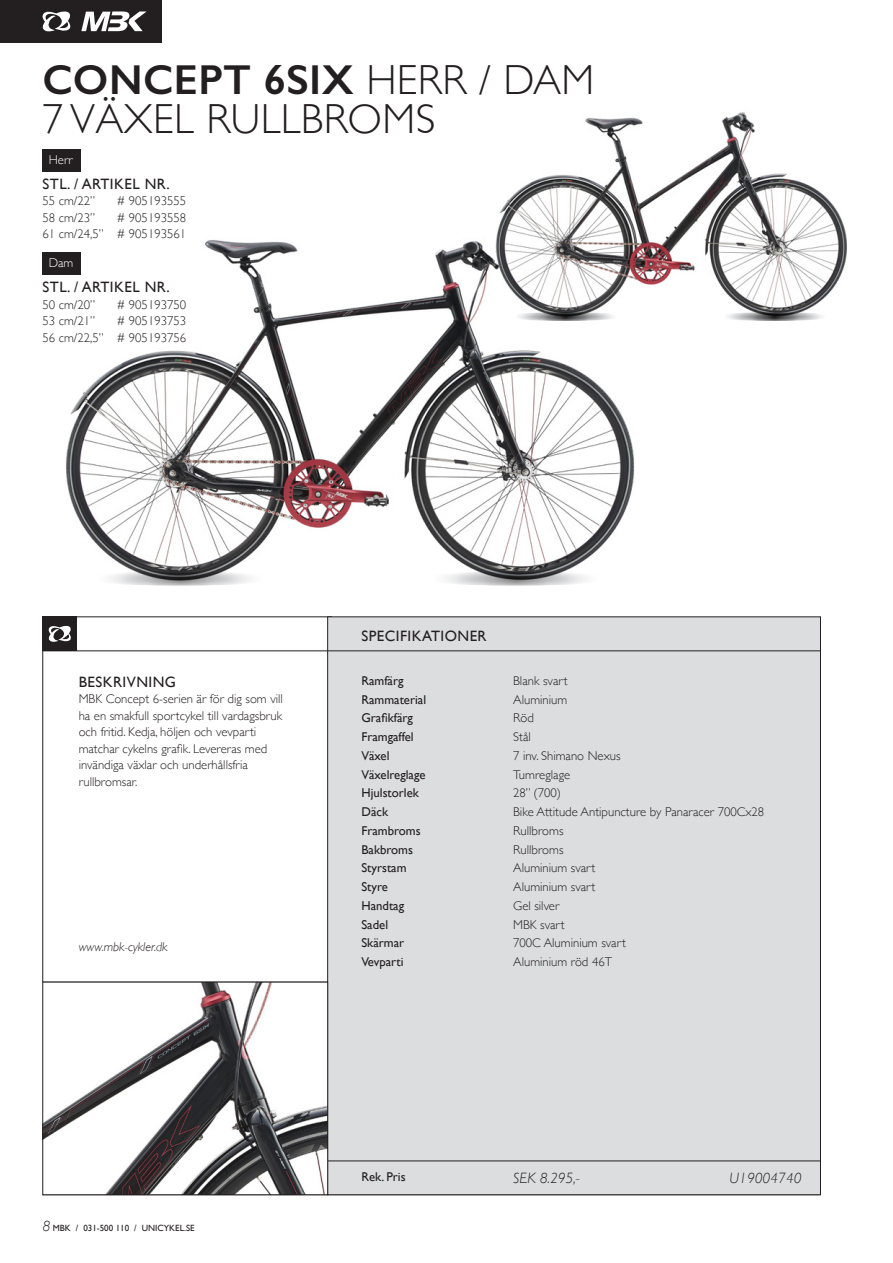
<style>
.page{position:relative;width:893px;height:1263px;background:#fff}
.page>*{position:absolute;margin:0;border:0;box-sizing:border-box;transform-origin:0 0}
.Overskrift{font:600 42px "Gill Sans";letter-spacing:.01em;color:#231f20}
.Overskrift-2{font:300 42px "Gill Sans";letter-spacing:.01em;color:#231f20}
.Mellemrubrik{font:15px "Gill Sans";letter-spacing:.03em;color:#231f20}
.Pris{font:italic 300 15px "Gill Sans";color:#231f20}
.Brødtekst{font:300 12.75px/16.5px "Gill Sans";color:#231f20}
.Specs__light{font:300 12.75px "Gill Sans";color:#231f20}
.Specs__bold{font:12.75px "Gill Sans";color:#231f20}
.t1{font:italic 300 12.75px "Gill Sans";color:#231f20}
.Specs__bold-2{font:300 12.75px "Gill Sans";color:#fff}
.t2{font:9px "Gill Sans";color:#231f20}
.s1{font-weight:300}
.s2{font-weight:300;font-style:italic;font-size:15px}
</style>
<div class="page">
<div style="left:43px;top:617px;width:34px;height:34px;background:#231f20"></div>
<div style="left:0;top:0;width:162px;height:43px;background:#231f20"></div>
<div style="left:328px;top:617px;width:492px;height:578px;background:#dcdddf"></div>
<hr style="left:43px;top:651px;width:778px;height:1px;background:#231f20">
<hr style="left:327px;top:1161px;width:493px;height:1px;background:#231f20">
<svg style="left:81px;top:11px;width:66px;height:20px"></svg>
<svg style="left:42px;top:11px;width:29px;height:21px"></svg>
<svg style="left:48px;top:625px;width:23px;height:17px"></svg>
<svg style="left:713px;top:312px;width:123px;height:9px"></svg>
<img style="left:45px;top:984px;width:281px;height:209px">
<div style="left:43px;top:982px;width:285px;height:213px;border:1px solid #231f20"></div>
<img style="left:497px;top:112px;width:350px;height:208px">
<img style="left:53px;top:232px;width:587px;height:354px">
<svg style="left:43px;top:149px;width:38px;height:22px"></svg>
<svg style="left:43px;top:252px;width:38px;height:22px"></svg>
<p class="Overskrift" style="left:43px;top:55px;width:553px">CONCEPT 6SIX <span class="s1">HERR / DAM</span></p>
<p class="Overskrift-2" style="left:43px;top:86px;width:394px">7 VÄXEL RULLBROMS</p>
<p class="Specs__bold-2" style="left:49px;top:150px;width:26px">Herr</p>
<p class="Mellemrubrik" style="left:43px;top:175px;width:129px">STL. / ARTIKEL NR.</p>
<p class="Brødtekst" style="left:43px;top:192px;width:54px">55 cm/22”</p>
<p class="Brødtekst" style="left:117px;top:192px;width:71px"># 905193555</p>
<p class="Brødtekst" style="left:43px;top:209px;width:54px">58 cm/23”</p>
<p class="Brødtekst" style="left:117px;top:209px;width:71px"># 905193558</p>
<p class="Brødtekst" style="left:43px;top:225px;width:145px">61 cm/24,5” # 905193561</p>
<p class="Specs__bold-2" style="left:49px;top:253px;width:26px">Dam</p>
<p class="Mellemrubrik" style="left:43px;top:278px;width:129px">STL. / ARTIKEL NR.</p>
<p class="Brødtekst" style="left:43px;top:296px;width:54px">50 cm/20”</p>
<p class="Brødtekst" style="left:117px;top:296px;width:71px"># 905193750</p>
<p class="Brødtekst" style="left:43px;top:312px;width:54px">53 cm/21”</p>
<p class="Brødtekst" style="left:117px;top:312px;width:71px"># 905193753</p>
<p class="Brødtekst" style="left:43px;top:329px;width:145px">56 cm/22,5” # 905193756</p>
<p class="Mellemrubrik" style="left:79px;top:673px;width:99px">BESKRIVNING</p>
<p class="Brødtekst" style="left:79px;top:690px;width:206px">MBK Concept 6-serien är för dig som vill ha en smakfull sportcykel till vardagsbruk och fritid. Kedja, höljen och vevparti matchar cykelns grafik. Levereras med invändiga växlar och underhållsfria rullbromsar.</p>
<p class="t1" style="left:79px;top:939px;width:91px">www.mbk-cykler.dk</p>
<p class="Mellemrubrik" style="left:361px;top:627px;width:127px">SPECIFIKATIONER</p>
<p class="Specs__bold" style="left:361px;top:673px;width:44px">Ramfärg</p>
<p class="Specs__bold" style="left:361px;top:692px;width:66px">Rammaterial</p>
<p class="Specs__bold" style="left:361px;top:711px;width:53px">Grafikfärg</p>
<p class="Specs__bold" style="left:361px;top:729px;width:54px">Framgaffel</p>
<p class="Specs__bold" style="left:361px;top:748px;width:30px">Växel</p>
<p class="Specs__bold" style="left:361px;top:767px;width:66px">Växelreglage</p>
<p class="Specs__bold" style="left:361px;top:786px;width:59px">Hjulstorlek</p>
<p class="Specs__bold" style="left:361px;top:804px;width:28px">Däck</p>
<p class="Specs__bold" style="left:361px;top:823px;width:61px">Frambroms</p>
<p class="Specs__bold" style="left:361px;top:842px;width:53px">Bakbroms</p>
<p class="Specs__bold" style="left:361px;top:861px;width:47px">Styrstam</p>
<p class="Specs__bold" style="left:361px;top:879px;width:28px">Styre</p>
<p class="Specs__bold" style="left:361px;top:898px;width:44px">Handtag</p>
<p class="Specs__bold" style="left:361px;top:917px;width:28px">Sadel</p>
<p class="Specs__bold" style="left:361px;top:936px;width:44px">Skärmar</p>
<p class="Specs__bold" style="left:361px;top:954px;width:44px">Vevparti</p>
<p class="Specs__light" style="left:513px;top:671px;width:56px">Blank svart</p>
<p class="Specs__light" style="left:513px;top:689px;width:56px">Aluminium</p>
<p class="Specs__light" style="left:513px;top:708px;width:22px">Röd</p>
<p class="Specs__light" style="left:513px;top:727px;width:19px">Stål</p>
<p class="Specs__light" style="left:513px;top:746px;width:109px">7 inv. Shimano Nexus</p>
<p class="Specs__light" style="left:513px;top:764px;width:59px">Tumreglage</p>
<p class="Specs__light" style="left:513px;top:783px;width:49px">28” (700)</p>
<p class="Specs__light" style="left:513px;top:802px;width:253px">Bike Attitude Antipuncture by Panaracer 700Cx28</p>
<p class="Specs__light" style="left:513px;top:821px;width:52px">Rullbroms</p>
<p class="Specs__light" style="left:513px;top:839px;width:52px">Rullbroms</p>
<p class="Specs__light" style="left:513px;top:858px;width:84px">Aluminium svart</p>
<p class="Specs__light" style="left:513px;top:877px;width:84px">Aluminium svart</p>
<p class="Specs__light" style="left:513px;top:896px;width:48px">Gel silver</p>
<p class="Specs__light" style="left:513px;top:914px;width:53px">MBK svart</p>
<p class="Specs__light" style="left:513px;top:933px;width:114px">700C Aluminium svart</p>
<p class="Specs__light" style="left:513px;top:952px;width:100px">Aluminium röd 46T</p>
<p class="t2" style="left:43px;top:1222px;width:154px"><span class="s2">8</span> MBK / 031-500 110 / UNICYKEL.SE</p>
<p class="Specs__bold" style="left:361px;top:1169px;width:46px">Rek. Pris</p>
<p class="Pris" style="left:513px;top:1169px;width:68px">SEK 8.295,-</p>
<p class="Pris" style="left:730px;top:1169px;width:74px">U19004740</p>
</div>
